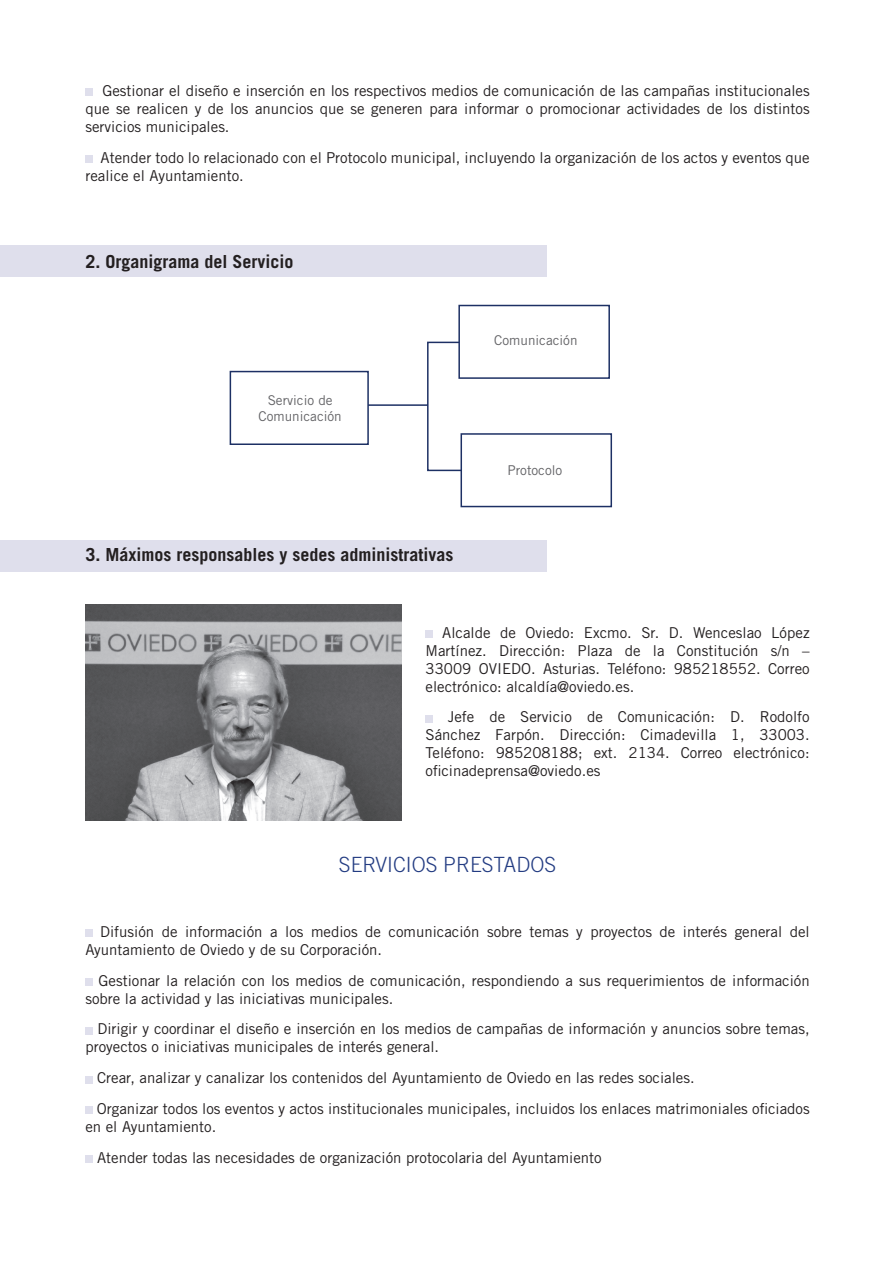
<style>
.page{position:relative;width:893px;height:1263px;background:#fff}
.page>*{position:absolute;margin:0;border:0;box-sizing:border-box;transform-origin:0 0}
.t1{font:300 21px "Trade Gothic LT Std";color:#233c82}
.t2{font:700 18px "Trade Gothic LT Std";color:#231f20}
.t3{font:15px/18px "Trade Gothic LT Std";color:#231f20}
.t4{font:13.5px/16.2px "Trade Gothic LT Std";color:#636366;text-align:center}
</style>
<div class="page">
<div style="left:0;top:245px;width:547px;height:32px;background:#dfdfec"></div>
<div style="left:0;top:540px;width:547px;height:32px;background:#dfdfec"></div>
<div style="left:85px;top:89px;width:7px;height:7px;background:#dfdfec"></div>
<div style="left:85px;top:156px;width:7px;height:7px;background:#dfdfec"></div>
<div style="left:426px;top:630px;width:7px;height:7px;background:#dfdfec"></div>
<div style="left:426px;top:715px;width:7px;height:7px;background:#dfdfec"></div>
<div style="left:85px;top:930px;width:7px;height:7px;background:#dfdfec"></div>
<div style="left:85px;top:978px;width:7px;height:7px;background:#dfdfec"></div>
<div style="left:85px;top:1027px;width:7px;height:7px;background:#dfdfec"></div>
<div style="left:85px;top:1076px;width:7px;height:7px;background:#dfdfec"></div>
<div style="left:85px;top:1107px;width:7px;height:7px;background:#dfdfec"></div>
<div style="left:85px;top:1155px;width:7px;height:8px;background:#dfdfec"></div>
<svg style="left:260px;top:341px;width:200px;height:131px"></svg>
<div style="left:458px;top:305px;width:152px;height:74px;background:#fff;border:2px solid #1d3064"></div>
<div style="left:460px;top:433px;width:152px;height:74px;background:#fff;border:2px solid #1d3064"></div>
<div style="left:230px;top:371px;width:139px;height:74px;background:#fff;border:2px solid #1d3064"></div>
<img style="left:85px;top:604px;width:316px;height:216px">
<p class="t3" style="left:85px;top:81px;width:726px;text-align:justify;text-indent:17px">Gestionar el diseño e inserción en los respectivos medios de comunicación de las campañas institucionales que se realicen y de los anuncios que se generen para informar o promocionar actividades de los distintos servicios municipales.</p>
<p class="t3" style="left:85px;top:148px;width:726px;text-indent:15px">Atender todo lo relacionado con el Protocolo municipal, incluyendo la organización de los actos y eventos que realice el Ayuntamiento.</p>
<p class="t2" style="left:85px;top:251px;width:210px">2. Organigrama del Servicio</p>
<p class="t4" style="left:258px;top:391px;width:85px">Servicio de<br>Comunicación</p>
<p class="t2" style="left:85px;top:543px;width:369px">3. Máximos responsables y sedes administrativas</p>
<p class="t4" style="left:494px;top:332px;width:85px">Comunicación</p>
<p class="t4" style="left:508px;top:462px;width:56px">Protocolo</p>
<p class="t3" style="left:426px;top:623px;width:386px;text-align:justify;text-indent:17px">Alcalde de Oviedo: Excmo. Sr. D. Wenceslao López Martínez. Dirección: Plaza de la Constitución s/n – 33009 OVIEDO. Asturias. Teléfono: 985218552. Correo electrónico: alcaldía@oviedo.es.</p>
<p class="t3" style="left:426px;top:708px;width:386px;text-align:justify;text-indent:22px">Jefe de Servicio de Comunicación: D. Rodolfo Sánchez Farpón. Dirección: Cimadevilla 1, 33003.<br>Teléfono: 985208188; ext. 2134. Correo electrónico: oficinadeprensa@oviedo.es</p>
<h1 class="t1" style="left:339px;top:852px;width:219px">SERVICIOS PRESTADOS</h1>
<p class="t3" style="left:85px;top:922px;width:726px;text-indent:15px">Difusión de información a los medios de comunicación sobre temas y proyectos de interés general del<br>Ayuntamiento de Oviedo y de su Corporación.</p>
<p class="t3" style="left:85px;top:971px;width:726px;text-indent:13px">Gestionar la relación con los medios de comunicación, respondiendo a sus requerimientos de información sobre la actividad y las iniciativas municipales.</p>
<p class="t3" style="left:85px;top:1020px;width:726px;text-indent:12px">Dirigir y coordinar el diseño e inserción en los medios de campañas de información y anuncios sobre temas, proyectos o iniciativas municipales de interés general.</p>
<p class="t3" style="left:97px;top:1062px;width:714px;line-height:30.8px">Crear, analizar y canalizar los contenidos del Ayuntamiento de Oviedo en las redes sociales.<br>Organizar todos los eventos y actos institucionales municipales, incluidos los enlaces matrimoniales oficiados</p>
<p class="t3" style="left:97px;top:1111px;width:506px;line-height:30.8px;text-indent:-12px">en el Ayuntamiento.<br>Atender todas las necesidades de organización protocolaria del Ayuntamiento</p>
</div>
